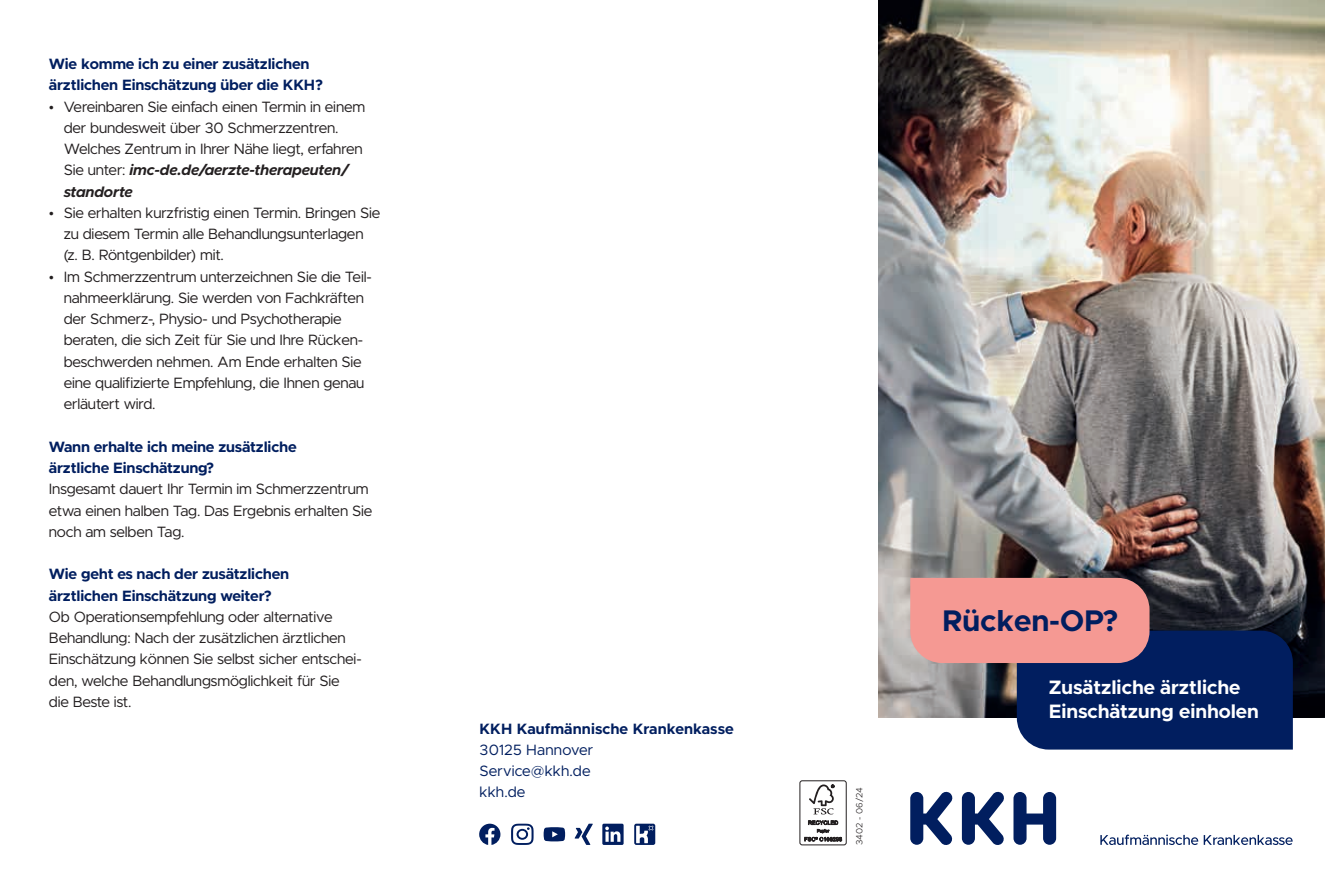
<style>
.page{position:relative;width:1325px;height:893px;background:#fff}
.page>*{position:absolute;margin:0;border:0;box-sizing:border-box;transform-origin:0 0}
.t1{font:700 30px "Metropolis";color:#011e5f}
.t2{font:700 19.5px/24px "Metropolis";color:#fff}
.t3{font:15px/21.3px "Metropolis";letter-spacing:-.01em;color:#231f20}
.t4{font:700 15px/21.3px "Metropolis";letter-spacing:-.01em;color:#011e5f}
.t5{font:15px/21px "Metropolis";letter-spacing:.01em;color:#011e5f}
.t6{font:300 9px "Metropolis";color:#231f20}
.s1{font-weight:700;font-style:italic}
</style>
<div class="page">
<img style="left:878px;top:0;width:446px;height:718px">
<svg style="left:1100px;top:834px;width:192px;height:11px"></svg>
<svg style="left:910px;top:791px;width:43px;height:54px"></svg>
<svg style="left:1013px;top:792px;width:43px;height:53px"></svg>
<svg style="left:962px;top:791px;width:42px;height:54px"></svg>
<div style="left:799px;top:780px;width:47px;height:65px;border:1px solid #231f20;border-radius:2px"></div>
<svg style="left:809px;top:784px;width:25px;height:30px"></svg>
<svg style="left:804px;top:820px;width:38px;height:21px"></svg>
<svg style="left:634px;top:824px;width:21px;height:21px"></svg>
<svg style="left:479px;top:824px;width:21px;height:21px"></svg>
<svg style="left:511px;top:824px;width:22px;height:21px"></svg>
<svg style="left:543px;top:827px;width:22px;height:14px"></svg>
<svg style="left:574px;top:824px;width:19px;height:21px"></svg>
<svg style="left:602px;top:824px;width:21px;height:21px"></svg>
<svg style="left:910px;top:578px;width:382px;height:172px"></svg>
<p class="t4" style="left:49px;top:53px;width:275px">Wie komme ich zu einer zusätzlichen ärztlichen Einschätzung über die KKH?</p>
<p class="t3" style="left:64px;top:96px;width:303px;text-indent:-15px">• Vereinbaren Sie einfach einen Termin in einem der bundesweit über 30 Schmerzzentren.<br>Welches Zentrum in Ihrer Nähe liegt, erfahren Sie unter: <span class="s1">imc-de.de/aerzte-therapeuten/ standorte</span></p>
<p class="t3" style="left:64px;top:202px;width:318px;text-indent:-15px">• Sie erhalten kurzfristig einen Termin. Bringen Sie zu diesem Termin alle Behandlungsunterlagen (z. B. Röntgenbilder) mit.</p>
<p class="t3" style="left:64px;top:266px;width:309px;text-indent:-15px">• Im Schmerzzentrum unterzeichnen Sie die Teil&shy;nahmeerklärung. Sie werden von Fachkräften der Schmerz-, Physio- und Psychotherapie beraten, die sich Zeit für Sie und Ihre Rücken&shy;beschwerden nehmen. Am Ende erhalten Sie eine qualifizierte Empfehlung, die Ihnen genau erläutert wird.</p>
<p class="t4" style="left:49px;top:436px;width:249px">Wann erhalte ich meine zusätzliche ärztliche Einschätzung?</p>
<p class="t3" style="left:49px;top:478px;width:325px">Insgesamt dauert Ihr Termin im Schmerzzentrum etwa einen halben Tag. Das Ergebnis erhalten Sie noch am selben Tag.</p>
<p class="t4" style="left:49px;top:563px;width:242px">Wie geht es nach der zusätzlichen ärztlichen Einschätzung weiter?</p>
<p class="t3" style="left:49px;top:606px;width:314px">Ob Operationsempfehlung oder alternative Behandlung: Nach der zusätzlichen ärztlichen Einschätzung können Sie selbst sicher entschei&shy;den, welche Behandlungsmöglichkeit für Sie die Beste ist.</p>
<p class="t4" style="left:479px;top:718px;width:256px">KKH Kaufmännische Krankenkasse</p>
<p class="t5" style="left:479px;top:740px;width:115px">30125 Hannover<br>Service@kkh.de kkh.de</p>
<p class="t6" style="left:853px;top:845px;width:60px;rotate:-90deg">3402 - 06/24</p>
<h1 class="t1" style="left:942px;top:601px;width:178px">Rücken-OP?</h1>
<h2 class="t2" style="left:1048px;top:675px;width:212px">Zusätzliche ärztliche<br>Einschätzung einholen</h2>
</div>
